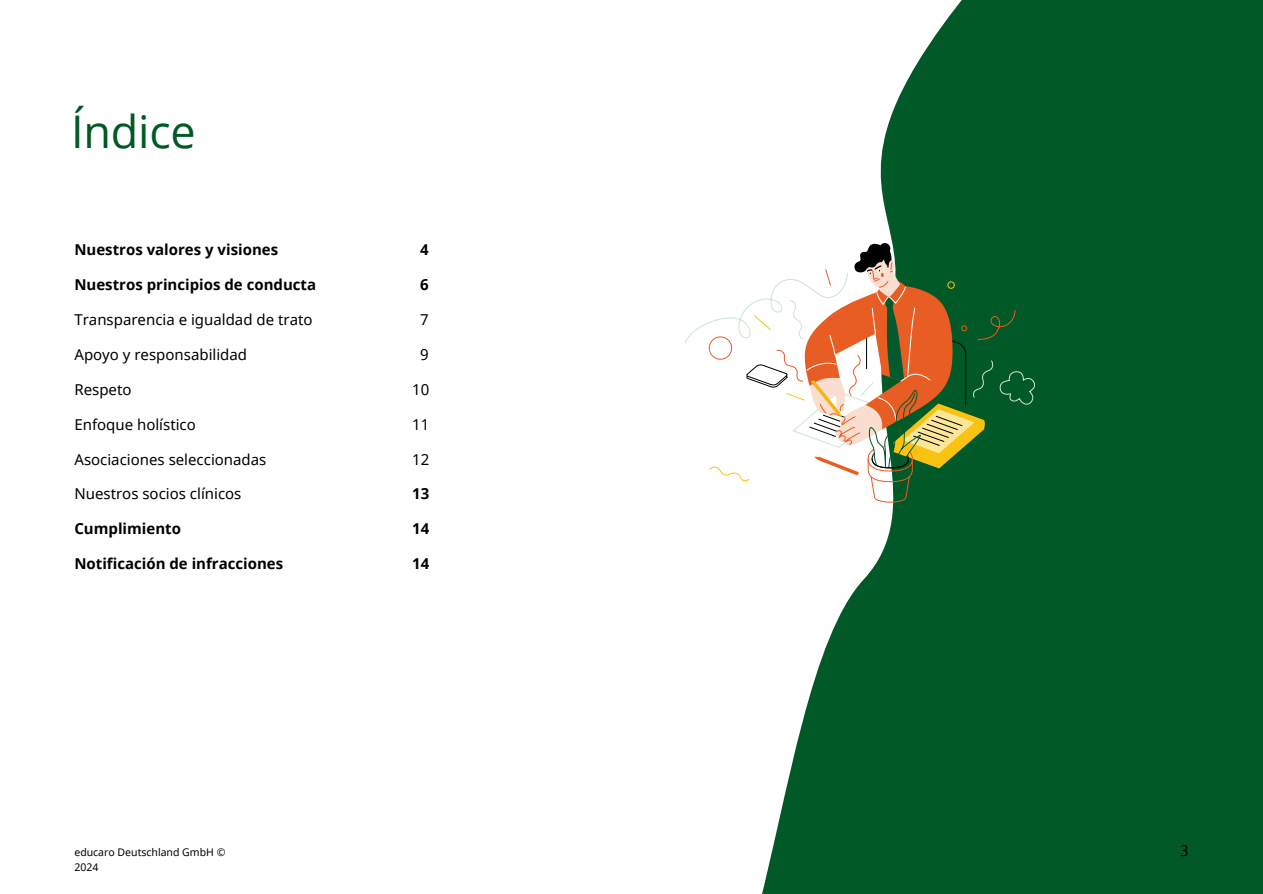
<style>
.page{position:relative;width:1263px;height:894px;background:#fff}
.page>*{position:absolute;margin:0;border:0;box-sizing:border-box;transform-origin:0 0}
.t1{font:45px "Open Sans";letter-spacing:-.005em;color:#005926}
.t2{font:15px "Noto Sans";color:#000}
.t3{font:700 15px "Noto Sans";color:#000}
.t4{font:10.5px "Noto Sans";color:#000}
</style>
<div class="page">
<svg style="left:762px;top:0;width:501px;height:893px;background:#267146"></svg>
<svg style="left:684px;top:243px;width:355px;height:261px"></svg>
<div style="left:879px;top:243px;width:11px;height:11px;background:#000;border-radius:50%"></div>
<p class="t1" style="left:71px;top:100px;width:126px">Índice</p>
<h1 class="t3" style="left:74px;top:239px;width:205px">Nuestros valores y visiones</h1>
<h1 class="t3" style="left:74px;top:274px;width:243px">Nuestros principios de conducta</h1>
<h1 class="t2" style="left:74px;top:309px;width:240px">Transparencia e igualdad de trato</h1>
<h1 class="t2" style="left:74px;top:343px;width:174px">Apoyo y responsabilidad</h1>
<h1 class="t2" style="left:74px;top:378px;width:59px">Respeto</h1>
<h1 class="t2" style="left:74px;top:413px;width:123px">Enfoque holístico</h1>
<h1 class="t2" style="left:74px;top:448px;width:194px">Asociaciones seleccionadas</h1>
<h1 class="t2" style="left:74px;top:483px;width:169px">Nuestros socios clínicos</h1>
<h1 class="t3" style="left:74px;top:518px;width:108px">Cumplimiento</h1>
<h1 class="t3" style="left:74px;top:553px;width:210px">Notificación de infracciones</h1>
<h2 class="t3" style="left:420px;top:239px;width:10px">4</h2>
<h2 class="t3" style="left:420px;top:274px;width:10px">6</h2>
<h2 class="t2" style="left:420px;top:309px;width:10px">7</h2>
<h2 class="t2" style="left:420px;top:343px;width:10px">9</h2>
<h2 class="t2" style="left:412px;top:378px;width:19px">10</h2>
<h2 class="t2" style="left:412px;top:413px;width:19px">11</h2>
<h2 class="t2" style="left:412px;top:448px;width:19px">12</h2>
<h2 class="t3" style="left:412px;top:483px;width:19px">13</h2>
<h2 class="t3" style="left:412px;top:518px;width:19px">14</h2>
<h2 class="t3" style="left:412px;top:553px;width:19px">14</h2>
<p class="t4" style="left:74px;top:844px;width:153px">educaro Deutschland GmbH ©</p>
<h2 class="t2" style="left:1180px;top:840px;width:10px">3</h2>
<p class="t4" style="left:74px;top:859px;width:25px">2024</p>
</div>
